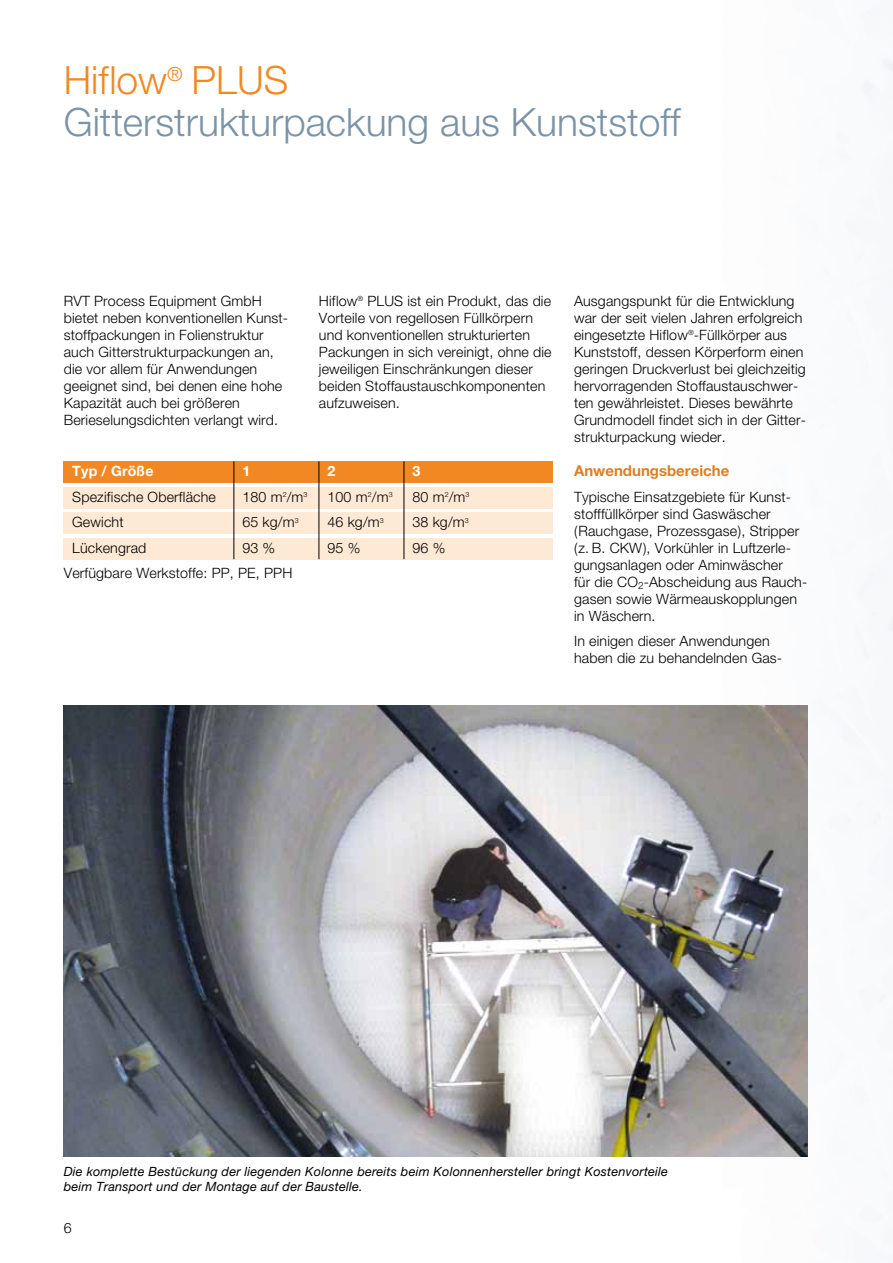
<style>
.page{position:relative;width:893px;height:1263px;background:#fff}
.page>*{position:absolute;margin:0;border:0;box-sizing:border-box;transform-origin:0 0}
.t1{font:300 39px/42.5px "Helvetica Neue";color:#7b93a7}
.t2{font:700 15px "Helvetica Neue";color:#df7e22}
.t3{font:300 14.25px/17px "Helvetica Neue";letter-spacing:.01em;color:#000}
.t4{font:700 14.25px "Helvetica Neue";letter-spacing:.01em;color:#fff}
.t5{font:italic 12.75px/14.9px "Helvetica Neue";letter-spacing:.015em;color:#000}
.s1{color:#f18824}
</style>
<div class="page">
<div style="left:64px;top:487px;width:489px;height:21px;background:#fee9d5"></div>
<div style="left:64px;top:512px;width:489px;height:22px;background:#fee9d5"></div>
<div style="left:64px;top:538px;width:489px;height:21px;background:#fee9d5"></div>
<div style="left:64px;top:461px;width:489px;height:22px;background:#f18824"></div>
<img style="left:64px;top:706px;width:744px;height:451px">
<hr style="left:319px;top:461px;width:1px;height:98px;background:#000">
<hr style="left:404px;top:461px;width:1px;height:98px;background:#000">
<hr style="left:233px;top:461px;width:1px;height:98px;background:#000">
<h1 class="t1" style="left:64px;top:58px;width:618px"><span class="s1">Hiflow</span><sup>®</sup> <span class="s1">PLUS<br></span>Gitterstrukturpackung aus Kunststoff</h1>
<p class="t3" style="left:64px;top:292px;width:226px">RVT Process Equipment GmbH bietet neben konventionellen Kunst&shy;stoffpackungen in Folienstruktur auch Gitterstrukturpackungen an, die vor allem für Anwendungen geeignet sind, bei denen eine hohe Kapazität auch bei größeren Berieselungsdichten verlangt wird.</p>
<p class="t3" style="left:319px;top:292px;width:234px">Hiflow<sup>®</sup> PLUS ist ein Produkt, das die Vorteile von regellosen Füllkörpern und konventionellen strukturierten Packungen in sich vereinigt, ohne die jeweiligen Einschränkungen dieser beiden Stoffaustauschkomponenten aufzuweisen.</p>
<p class="t3" style="left:574px;top:292px;width:233px">Ausgangspunkt für die Entwicklung war der seit vielen Jahren erfolgreich eingesetzte Hiflow<sup>®</sup>-Füllkörper aus Kunststoff, dessen Körperform einen geringen Druckverlust bei gleichzeitig hervorragenden Stoffaustauschwer&shy;ten gewährleistet. Dieses bewährte Grundmodell findet sich in der Gitter&shy;strukturpackung wieder.</p>
<p class="t2" style="left:574px;top:462px;width:157px">Anwendungsbereiche</p>
<p class="t3" style="left:574px;top:488px;width:235px">Typische Einsatzgebiete für Kunst&shy;stofffüllkörper sind Gaswäscher (Rauchgase, Prozessgase), Stripper (z. B. CKW), Vorkühler in Luftzerle&shy;gungsanlagen oder Aminwäscher<br>für die CO<sub>2</sub>-Abscheidung aus Rauch&shy;gasen sowie Wärmeauskopplungen in Wäschern.</p>
<p class="t3" style="left:574px;top:632px;width:208px">In einigen dieser Anwendungen haben die zu behandelnden Gas-</p>
<p class="t4" style="left:72px;top:462px;width:83px">Typ / Größe</p>
<p class="t4" style="left:242px;top:462px;width:9px">1</p>
<p class="t4" style="left:327px;top:462px;width:9px">2</p>
<p class="t4" style="left:412px;top:462px;width:9px">3</p>
<p class="t3" style="left:72px;top:488px;width:145px">Spezifische Oberfläche</p>
<p class="t3" style="left:242px;top:488px;width:67px">180 m<sup>2</sup>/m<sup>3</sup></p>
<p class="t3" style="left:327px;top:488px;width:67px">100 m<sup>2</sup>/m<sup>3</sup></p>
<p class="t3" style="left:412px;top:488px;width:59px">80 m<sup>2</sup>/m<sup>3</sup></p>
<p class="t3" style="left:72px;top:513px;width:53px">Gewicht</p>
<p class="t3" style="left:242px;top:513px;width:58px">65 kg/m<sup>3</sup></p>
<p class="t3" style="left:327px;top:513px;width:58px">46 kg/m<sup>3</sup></p>
<p class="t3" style="left:412px;top:513px;width:58px">38 kg/m<sup>3</sup></p>
<p class="t3" style="left:72px;top:539px;width:76px">Lückengrad</p>
<p class="t3" style="left:242px;top:539px;width:34px">93 %</p>
<p class="t3" style="left:327px;top:539px;width:34px">95 %</p>
<p class="t3" style="left:412px;top:539px;width:34px">96 %</p>
<p class="t3" style="left:64px;top:564px;width:230px">Verfügbare Werkstoffe: PP, PE, PPH</p>
<p class="t5" style="left:64px;top:1164px;width:606px">Die komplette Bestückung der liegenden Kolonne bereits beim Kolonnenhersteller bringt Kostenvorteile beim Transport und der Montage auf der Baustelle.</p>
<p class="t3" style="left:64px;top:1219px;width:9px">6</p>
</div>
